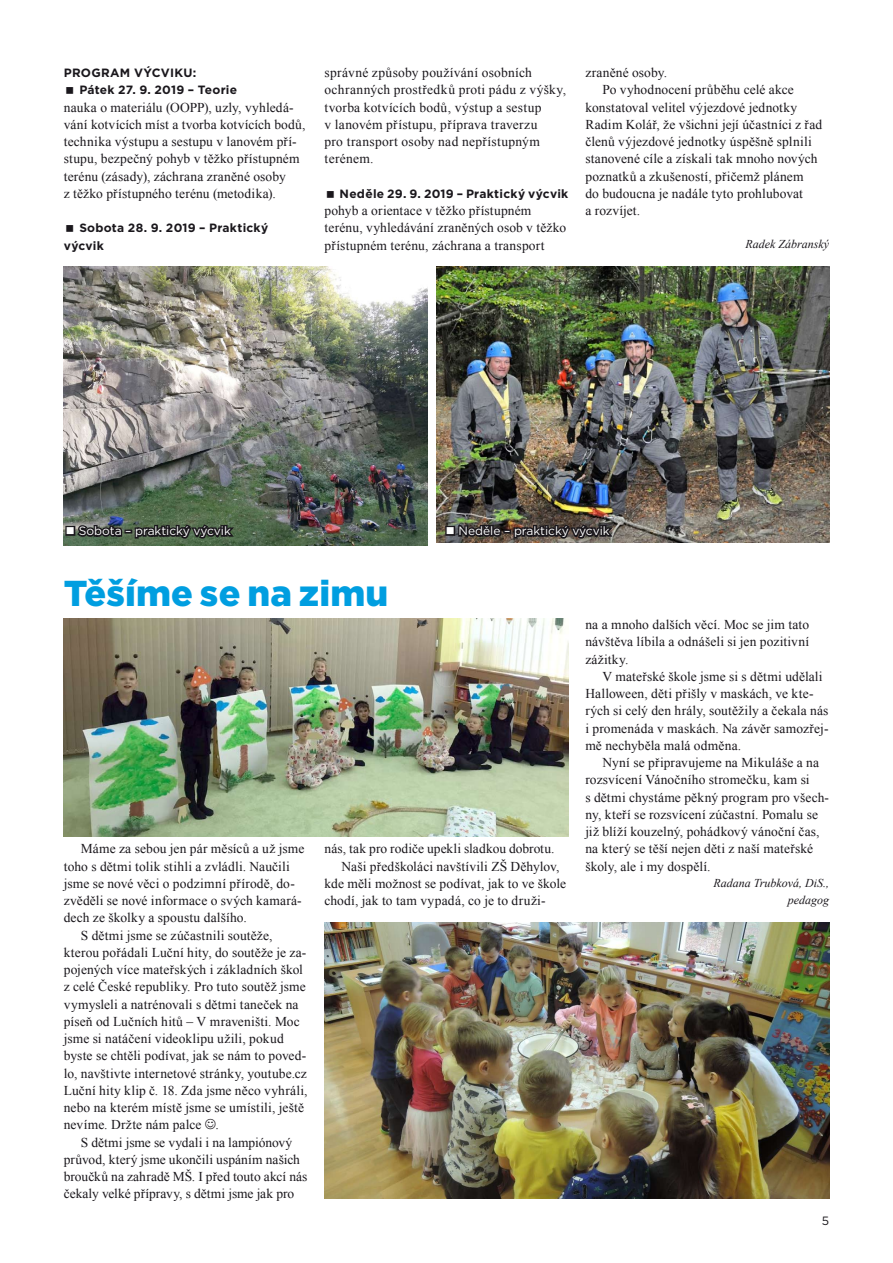
<style>
.page{position:relative;width:893px;height:1263px;background:#fff}
.page>*{position:absolute;margin:0;border:0;box-sizing:border-box;transform-origin:0 0}
.t1{font:900 36px "Gotham";letter-spacing:.005em;color:#009ee0}
.t2{font:13.5px/17.2px "Times New Roman";letter-spacing:.01em;color:#1a171c}
.t3{font:700 12px/17.2px "Gotham";letter-spacing:.02em;color:#1a171c}
.t4{font:12px "Gotham";color:#fff}
.t5{font:italic 12px/16.5px "Times New Roman";color:#1a171c;text-align:right}
.t6{font:12px "Gotham";color:#1a171c}
</style>
<div class="page">
<img style="left:64px;top:267px;width:364px;height:278px">
<img style="left:437px;top:267px;width:392px;height:276px">
<div style="left:65px;top:526px;width:10px;height:10px;border:3px solid #1a171c"></div>
<div style="left:445px;top:526px;width:10px;height:10px;border:3px solid #1a171c"></div>
<img style="left:325px;top:922px;width:504px;height:276px">
<img style="left:64px;top:619px;width:504px;height:217px">
<svg style="left:67px;top:522px;width:171px;height:23px;background:#425041"></svg>
<img style="left:447px;top:520px;width:170px;height:23px">
<p class="t3" style="left:79px;top:64px;width:159px;text-indent:-16px">Program výcviku:<br>Pátek 27. 9. 2019 – Teorie</p>
<p class="t2" style="left:64px;top:98px;width:243px">nauka o materiálu (OOPP), uzly, vyhledá&shy;vání kotvících míst a tvorba kotvících bodů, technika výstupu a sestupu v lanovém pří&shy;stupu, bezpečný pohyb v těžko přístupném terénu (zásady), záchrana zraněné osoby<br>z těžko přístupného terénu (metodika).</p>
<p class="t3" style="left:64px;top:219px;width:206px;text-indent:16px">Sobota 28. 9. 2019 – Praktický výcvik</p>
<p class="t2" style="left:325px;top:64px;width:243px">správné způsoby používání osobních ochranných prostředků proti pádu z výšky, tvorba kotvících bodů, výstup a sestup<br>v lanovém přístupu, příprava traverzu<br>pro transport osoby nad nepřístupným terénem.</p>
<p class="t3" style="left:340px;top:185px;width:230px">Neděle 29. 9. 2019 – Praktický výcvik</p>
<p class="t2" style="left:325px;top:202px;width:243px">pohyb a orientace v těžko přístupném terénu, vyhledávání zraněných osob v těžko přístupném terénu, záchrana a transport</p>
<p class="t2" style="left:585px;top:64px;width:83px">zraněné osoby.</p>
<p class="t2" style="left:602px;top:81px;width:193px">Po vyhodnocení průběhu celé akce</p>
<p class="t2" style="left:585px;top:98px;width:213px">konstatoval velitel výjezdové jednotky</p>
<p class="t2" style="left:585px;top:115px;width:238px">Radim Kolář, že všichni její účastníci z řad</p>
<p class="t2" style="left:585px;top:133px;width:228px">členů výjezdové jednotky úspěšně splnili</p>
<p class="t2" style="left:585px;top:150px;width:234px">stanovené cíle a získali tak mnoho nových</p>
<p class="t2" style="left:585px;top:167px;width:220px">poznatků a zkušeností, přičemž plánem</p>
<p class="t2" style="left:585px;top:184px;width:219px">do budoucna je nadále tyto prohlubovat</p>
<p class="t2" style="left:585px;top:202px;width:56px">a rozvíjet.</p>
<p class="t5" style="left:745px;top:235px;width:85px">Radek Zábranský</p>
<p class="t4" style="left:79px;top:523px;width:154px">Sobota – praktický výcvik</p>
<p class="t4" style="left:459px;top:523px;width:153px">Neděle – praktický výcvik</p>
<h1 class="t1" style="left:64px;top:569px;width:326px">Těšíme se na zimu</h1>
<p class="t2" style="left:81px;top:840px;width:225px">Máme za sebou jen pár měsíců a už jsme</p>
<p class="t2" style="left:64px;top:857px;width:228px">toho s dětmi tolik stihli a zvládli. Naučili</p>
<p class="t2" style="left:64px;top:874px;width:233px">jsme se nové věci o podzimní přírodě, do-</p>
<p class="t2" style="left:64px;top:892px;width:239px">zvěděli se nové informace o svých kamará-</p>
<p class="t2" style="left:64px;top:909px;width:185px">dech ze školky a spoustu dalšího.</p>
<p class="t2" style="left:81px;top:926px;width:193px">S dětmi jsme se zúčastnili soutěže,</p>
<p class="t2" style="left:64px;top:943px;width:244px">kterou pořádali Luční hity, do soutěže je za-</p>
<p class="t2" style="left:64px;top:961px;width:241px">pojených více mateřských i základních škol</p>
<p class="t2" style="left:64px;top:978px;width:243px">z celé České republiky. Pro tuto soutěž jsme</p>
<p class="t2" style="left:64px;top:995px;width:236px">vymysleli a natrénovali s dětmi taneček na</p>
<p class="t2" style="left:64px;top:1012px;width:238px">píseň od Lučních hitů – V mraveništi. Moc</p>
<p class="t2" style="left:64px;top:1030px;width:221px">jsme si natáčení videoklipu užili, pokud</p>
<p class="t2" style="left:64px;top:1047px;width:244px">byste se chtěli podívat, jak se nám to poved-</p>
<p class="t2" style="left:64px;top:1064px;width:245px">lo, navštivte internetové stránky, youtube.cz</p>
<p class="t2" style="left:64px;top:1081px;width:245px">Luční hity klip č. 18. Zda jsme něco vyhráli,</p>
<p class="t2" style="left:64px;top:1099px;width:242px">nebo na kterém místě jsme se umístili, ještě</p>
<p class="t2" style="left:64px;top:1116px;width:157px">nevíme. Držte nám palce .</p>
<p class="t2" style="left:81px;top:1133px;width:213px">S dětmi jsme se vydali i na lampiónový</p>
<p class="t2" style="left:64px;top:1150px;width:238px">průvod, který jsme ukončili uspáním našich</p>
<p class="t2" style="left:64px;top:1168px;width:245px">broučků na zahradě MŠ. I před touto akcí nás</p>
<p class="t2" style="left:64px;top:1185px;width:232px">čekaly velké přípravy, s dětmi jsme jak pro</p>
<p class="t2" style="left:325px;top:840px;width:231px">nás, tak pro rodiče upekli sladkou dobrotu.</p>
<p class="t2" style="left:342px;top:857px;width:219px">Naši předškoláci navštívili ZŠ Děhylov,</p>
<p class="t2" style="left:325px;top:874px;width:243px">kde měli možnost se podívat, jak to ve škole</p>
<p class="t2" style="left:325px;top:892px;width:222px">chodí, jak to tam vypadá, co je to druži-</p>
<p class="t2" style="left:585px;top:616px;width:225px;text-align:justify">na a mnoho dalších věcí. Moc se jim tato návštěva líbila a odnášeli si jen pozitivní zážitky.</p>
<p class="t2" style="left:585px;top:667px;width:245px;text-indent:17px">V mateřské škole jsme si s dětmi udělali Halloween, děti přišly v maskách, ve kte&shy;rých si celý den hrály, soutěžily a čekala nás i promenáda v maskách. Na závěr samozřej&shy;mě nechyběla malá odměna.</p>
<p class="t2" style="left:585px;top:754px;width:245px;text-indent:17px">Nyní se připravujeme na Mikuláše a na rozsvícení Vánočního stromečku, kam si<br>s dětmi chystáme pěkný program pro všech&shy;ny, kteří se rozsvícení zúčastní. Pomalu se již blíží kouzelný, pohádkový vánoční čas, na který se těší nejen děti z naší mateřské školy, ale i my dospělí.</p>
<p class="t5" style="left:713px;top:874px;width:117px">Radana Trubková, DiS., pedagog</p>
<p class="t6" style="left:822px;top:1213px;width:9px">5</p>
</div>
